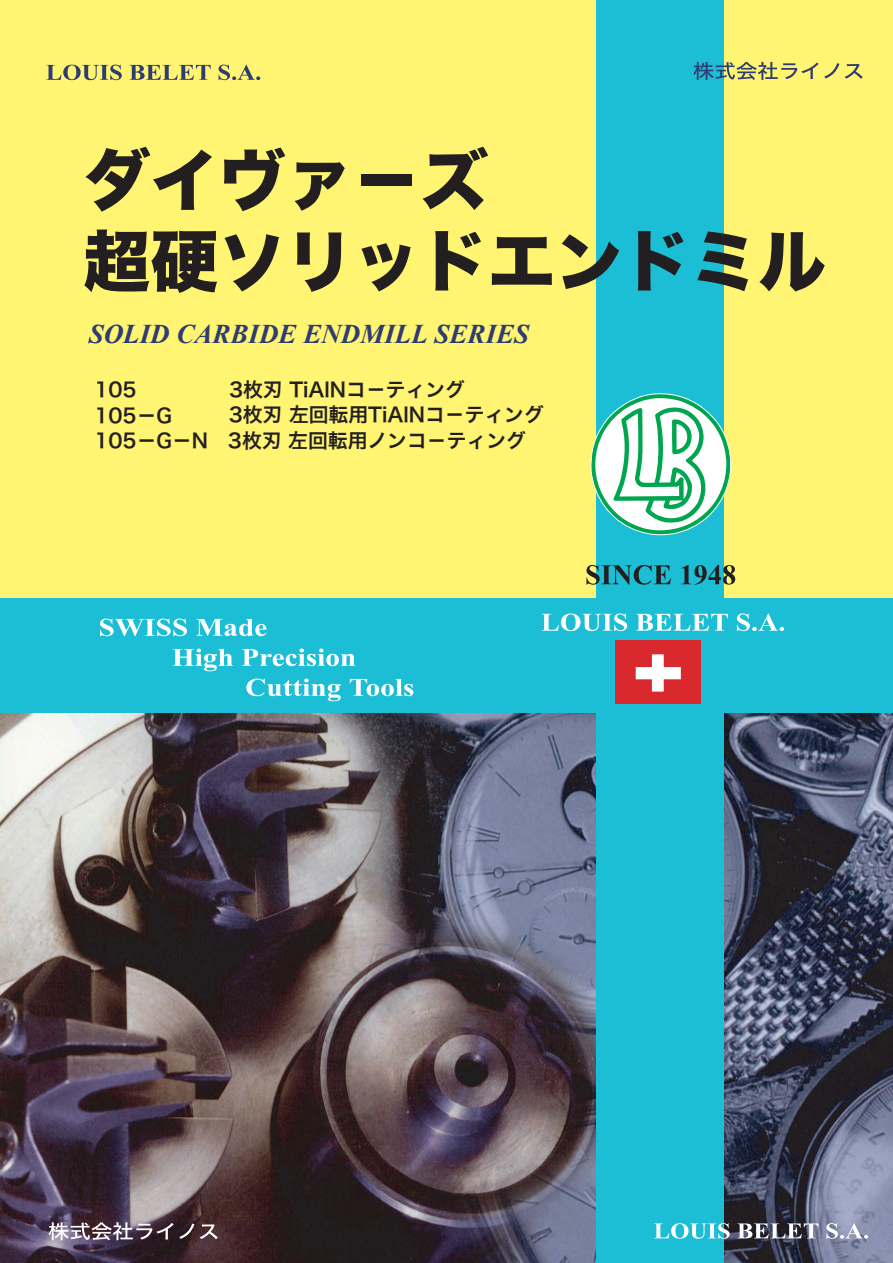
<style>
.page{position:relative;width:893px;height:1263px;background:#fff}
.page>*{position:absolute;margin:0;border:0;box-sizing:border-box;transform-origin:0 0}
.t1{font:67.5px/81px "Hiragino Kaku W8 90 msp RKSJ H";color:#231f20}
.t2{font:italic 700 27px "Times New Roman";color:#2e3c71}
.t3{font:19.8px/25.2px "Hiragino Kaku W6 90 msp RKSJ H";color:#231f20}
</style>
<div class="page">
<img style="left:0;top:712px;width:893px;height:551px">
<div style="left:0;top:0;width:893px;height:600px;background:#fff573"></div>
<div style="left:596px;top:1px;width:128px;height:1262px;background:#1cbed5"></div>
<div style="left:0;top:598px;width:893px;height:114px;background:#1cbed5"></div>
<svg style="left:590px;top:393px;width:142px;height:142px"></svg>
<div style="left:615px;top:640px;width:85px;height:63px;background:#d9282e"></div>
<svg style="left:636px;top:654px;width:45px;height:38px"></svg>
<svg style="left:100px;top:618px;width:87px;height:18px"></svg>
<svg style="left:196px;top:619px;width:70px;height:17px"></svg>
<svg style="left:172px;top:648px;width:61px;height:23px"></svg>
<svg style="left:242px;top:648px;width:113px;height:18px"></svg>
<svg style="left:246px;top:678px;width:95px;height:23px"></svg>
<svg style="left:350px;top:679px;width:63px;height:17px"></svg>
<svg style="left:586px;top:565px;width:85px;height:20px"></svg>
<svg style="left:681px;top:565px;width:54px;height:20px"></svg>
<svg style="left:542px;top:613px;width:85px;height:18px"></svg>
<svg style="left:636px;top:614px;width:92px;height:17px"></svg>
<svg style="left:737px;top:613px;width:47px;height:18px"></svg>
<svg style="left:693px;top:62px;width:146px;height:18px"></svg>
<svg style="left:845px;top:64px;width:18px;height:15px"></svg>
<svg style="left:46px;top:65px;width:76px;height:15px"></svg>
<svg style="left:130px;top:65px;width:81px;height:15px"></svg>
<svg style="left:219px;top:65px;width:41px;height:15px"></svg>
<svg style="left:49px;top:1222px;width:169px;height:18px"></svg>
<svg style="left:654px;top:1223px;width:76px;height:16px"></svg>
<svg style="left:737px;top:1223px;width:81px;height:15px"></svg>
<svg style="left:826px;top:1223px;width:42px;height:16px"></svg>
<h1 class="t1" style="left:83px;top:142px;width:744px">ダイヴァ－ズ<br>超硬ソリッドエンドミル</h1>
<h2 class="t2" style="left:89px;top:316px;width:442px">SOLID CARBIDE ENDMILL SERIES</h2>
<p class="t3" style="left:94px;top:378px;width:44px">105</p>
<p class="t3" style="left:229px;top:378px;width:237px">3枚刃 TiAlNコ－ティング</p>
<p class="t3" style="left:94px;top:403px;width:433px">105－G<br>105－G－N　3枚刃 左回転用ノンコ－ティング</p>
<p class="t3" style="left:229px;top:403px;width:317px">3枚刃 左回転用TiAlNコ－ティング</p>
</div>
